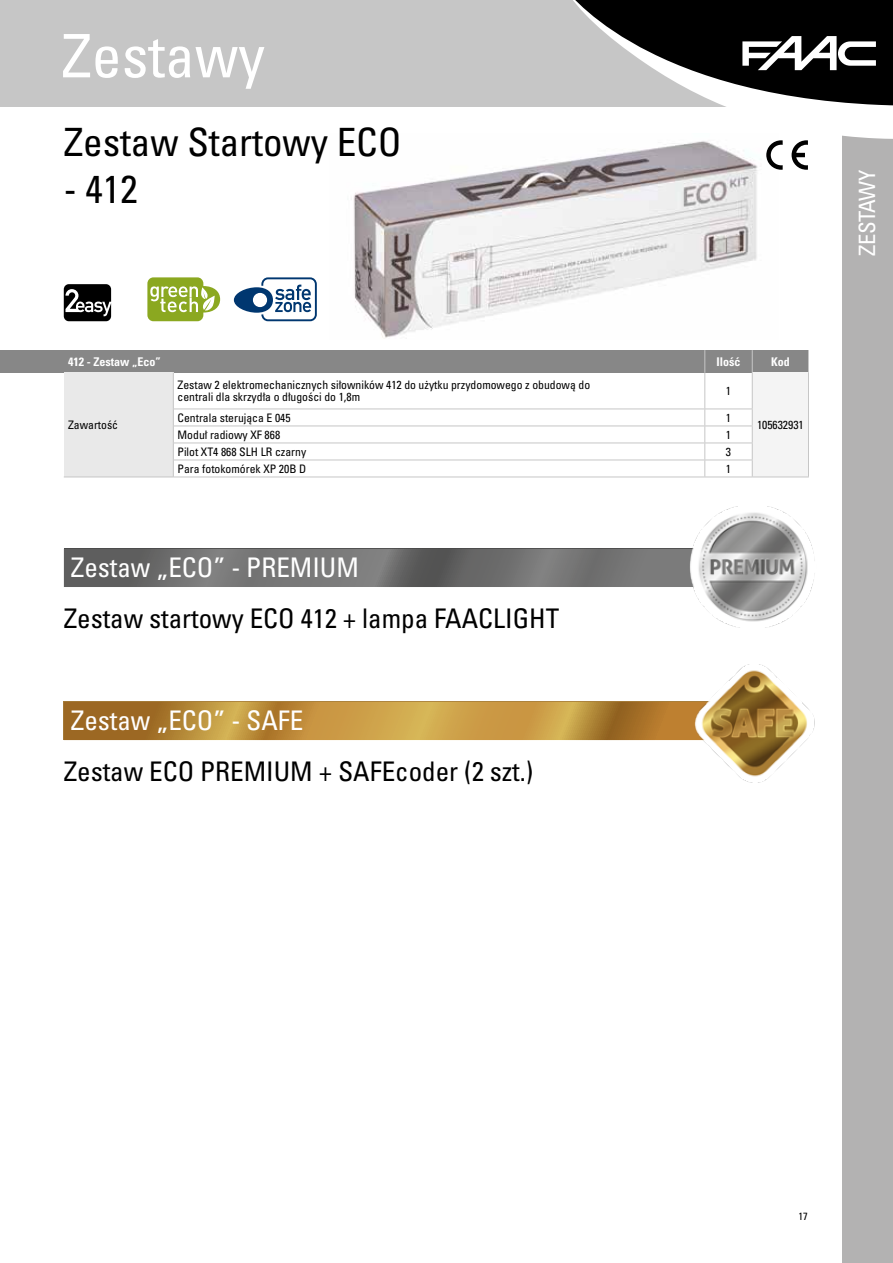
<style>
.page{position:relative;width:893px;height:1263px;background:#fff}
.page>*{position:absolute;margin:0;border:0;box-sizing:border-box;transform-origin:0 0}
.t1{font:60px "Univers CE 57 Condensed";color:#fff}
.t2{font:39px "Univers CE 57 Condensed";color:#000}
.t3{font:27px "Univers CE 57 Condensed";color:#000}
.t4{font:27px "Univers CE 57 Condensed";color:#fff}
.t5{font:22.5px "Univers CE 57 Condensed";letter-spacing:-.025em;color:#fff}
.t6{font:12px "Univers CE 67 Condensed Bold";color:#fff}
.t7{font:11.7px/12px "Univers CE 57 Condensed";color:#000}
.t8{font:condensed 11.7px "Univers LT Std";color:#000}
.t9{font:10.5px "Univers CE 57 Condensed";color:#000}
</style>
<div class="page">
<div style="left:842px;top:112px;width:51px;height:1151px;background:#b3b2b2"></div>
<div style="left:0;top:0;width:893px;height:106px;background:#c6c6c6"></div>
<svg style="left:564px;top:106px;width:329px;height:33px"></svg>
<svg style="left:573px;top:0;width:320px;height:106px"></svg>
<img style="left:353px;top:133px;width:426px;height:206px">
<svg style="left:766px;top:140px;width:42px;height:30px"></svg>
<svg style="left:64px;top:284px;width:47px;height:37px;background:#363636"></svg>
<div style="left:261px;top:277px;width:56px;height:44px;border:2px solid #003770;border-radius:6px"></div>
<svg style="left:234px;top:285px;width:77px;height:28px"></svg>
<svg style="left:147px;top:277px;width:73px;height:44px"></svg>
<svg style="left:64px;top:702px;width:620px;height:38px;background:#bb8c3b"></svg>
<img style="left:684px;top:664px;width:131px;height:118px">
<svg style="left:64px;top:549px;width:615px;height:38px;background:#6f6f6f"></svg>
<img style="left:679px;top:506px;width:136px;height:121px">
<div style="left:0;top:350px;width:808px;height:22px;background:#878787"></div>
<div style="left:64px;top:372px;width:109px;height:105px;background:#e9e9e9"></div>
<div style="left:752px;top:372px;width:56px;height:105px;background:#f4f4f4"></div>
<hr style="left:64px;top:477px;width:109px;height:1px;background:#c6c6c6">
<hr style="left:752px;top:477px;width:57px;height:1px;background:#c6c6c6">
<svg style="left:704px;top:350px;width:105px;height:22px"></svg>
<hr style="left:173px;top:372px;width:1px;height:37px;background:#c6c6c6">
<hr style="left:704px;top:372px;width:1px;height:37px;background:#c6c6c6">
<hr style="left:752px;top:372px;width:1px;height:37px;background:#c6c6c6">
<hr style="left:808px;top:372px;width:1px;height:37px;background:#c6c6c6">
<hr style="left:173px;top:409px;width:532px;height:1px;background:#c6c6c6">
<hr style="left:705px;top:409px;width:48px;height:1px;background:#c6c6c6">
<hr style="left:173px;top:426px;width:532px;height:1px;background:#c6c6c6">
<hr style="left:705px;top:426px;width:48px;height:1px;background:#c6c6c6">
<svg style="left:173px;top:410px;width:1px;height:67px"></svg>
<svg style="left:704px;top:409px;width:1px;height:68px"></svg>
<svg style="left:752px;top:409px;width:1px;height:68px"></svg>
<svg style="left:808px;top:409px;width:1px;height:68px"></svg>
<hr style="left:173px;top:443px;width:532px;height:1px;background:#c6c6c6">
<hr style="left:173px;top:460px;width:532px;height:1px;background:#c6c6c6">
<hr style="left:173px;top:477px;width:532px;height:1px;background:#c6c6c6">
<hr style="left:705px;top:443px;width:48px;height:1px;background:#c6c6c6">
<hr style="left:705px;top:460px;width:48px;height:1px;background:#c6c6c6">
<hr style="left:705px;top:477px;width:47px;height:1px;background:#c6c6c6">
<h1 class="t1" style="left:62px;top:22px;width:205px">Zestawy</h1>
<h2 class="t2" style="left:64px;top:120px;width:339px">Zestaw Startowy ECO</h2>
<h2 class="t2" style="left:64px;top:167px;width:75px">- 412</h2>
<p class="t6" style="left:68px;top:355px;width:94px">412 - Zestaw „Eco”</p>
<p class="t6" style="left:716px;top:355px;width:25px">Ilość</p>
<p class="t6" style="left:771px;top:355px;width:20px">Kod</p>
<p class="t7" style="left:68px;top:419px;width:52px">Zawartość</p>
<p class="t7" style="left:178px;top:379px;width:414px">Zestaw 2 elektromechanicznych siłowników 412 do użytku przydomowego z obudową do centrali dla skrzydła o długości do 1,8m</p>
<p class="t8" style="left:726px;top:383px;width:7px">1</p>
<p class="t7" style="left:178px;top:412px;width:115px">Centrala sterująca E 045</p>
<p class="t8" style="left:726px;top:410px;width:7px">1</p>
<p class="t7" style="left:178px;top:429px;width:104px">Moduł radiowy XF 868</p>
<p class="t8" style="left:726px;top:427px;width:7px">1</p>
<p class="t7" style="left:178px;top:446px;width:130px">Pilot XT4 868 SLH LR czarny</p>
<p class="t7" style="left:726px;top:446px;width:7px">3</p>
<p class="t7" style="left:178px;top:463px;width:130px">Para fotokomórek XP 20B D</p>
<p class="t7" style="left:726px;top:463px;width:7px">1</p>
<p class="t8" style="left:757px;top:417px;width:48px">105632931</p>
<h3 class="t4" style="left:71px;top:552px;width:289px">Zestaw „ECO” - PREMIUM</h3>
<h3 class="t3" style="left:64px;top:603px;width:497px">Zestaw startowy ECO 412 + lampa FAACLIGHT</h3>
<h3 class="t4" style="left:71px;top:705px;width:234px">Zestaw „ECO” - SAFE</h3>
<h3 class="t3" style="left:64px;top:756px;width:471px">Zestaw ECO PREMIUM + SAFEcoder (2 szt.)</h3>
<h3 class="t5" style="left:855px;top:255px;width:87px;rotate:-90deg">ZESTAWY</h3>
<p class="t9" style="left:799px;top:1210px;width:11px">17</p>
</div>
